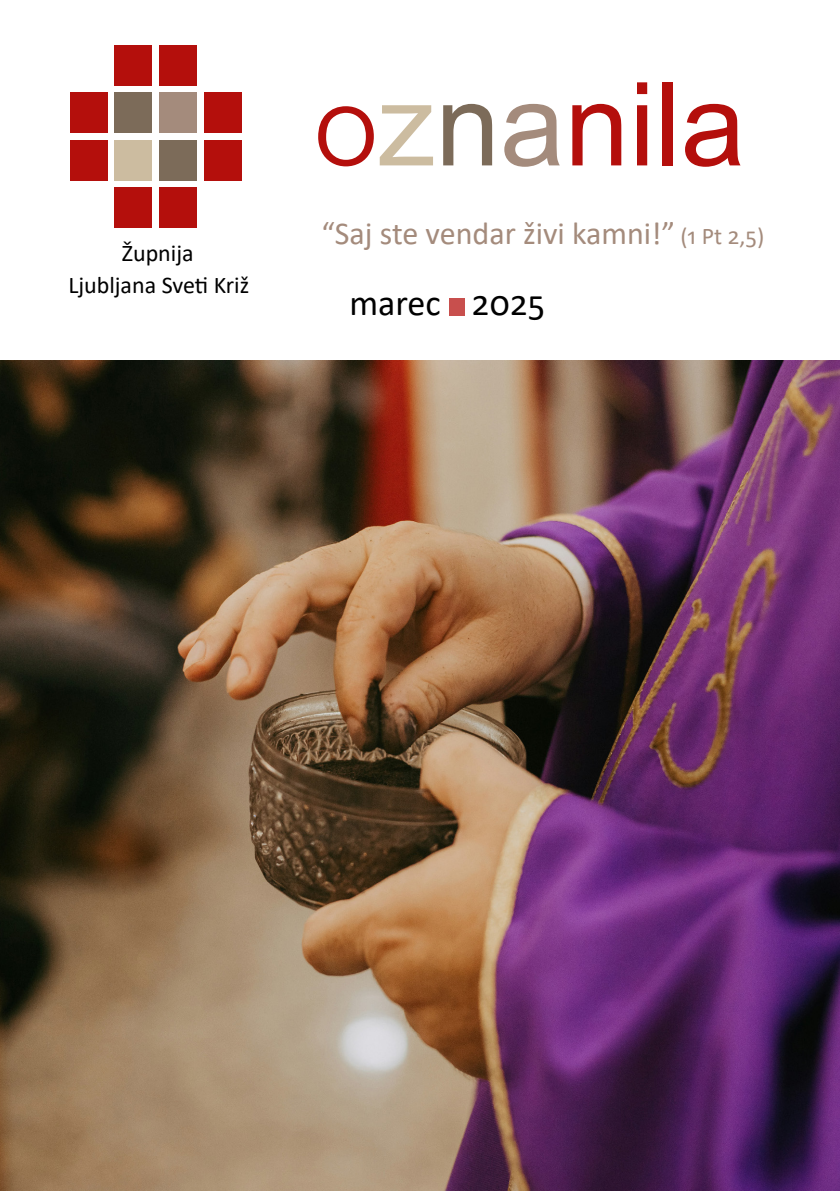
<style>
.page{position:relative;width:840px;height:1191px;background:#fff}
.page>*{position:absolute;margin:0;border:0;box-sizing:border-box;transform-origin:0 0}
.t1{font:116px "Arial";color:#b40f0c}
.t2{font:36px "Calibri";color:#000}
.t3{font:32px "Calibri";color:#a48b7c}
.t4{font:24px "Calibri";color:#000}
.s1{font-size:81.2px}
.s2{color:#ccbca0}
.s3{color:#7c6b59}
.s4{color:#a48b7c}
.s5{font-size:24px}
</style>
<div class="page">
<img style="left:0;top:360px;width:839px;height:831px">
<div style="left:114px;top:93px;width:38px;height:40px;background:#7c6b59"></div>
<div style="left:114px;top:140px;width:38px;height:40px;background:#ccbca0"></div>
<div style="left:159px;top:93px;width:38px;height:40px;background:#a48b7c"></div>
<div style="left:159px;top:140px;width:38px;height:40px;background:#7c6b59"></div>
<div style="left:114px;top:188px;width:38px;height:40px;background:#b40f0c"></div>
<div style="left:204px;top:93px;width:37px;height:40px;background:#b40f0c"></div>
<div style="left:114px;top:45px;width:38px;height:40px;background:#b40f0c"></div>
<div style="left:204px;top:140px;width:37px;height:40px;background:#b40f0c"></div>
<div style="left:70px;top:93px;width:37px;height:40px;background:#b40f0c"></div>
<div style="left:70px;top:140px;width:37px;height:40px;background:#b40f0c"></div>
<div style="left:159px;top:188px;width:38px;height:40px;background:#b40f0c"></div>
<div style="left:159px;top:45px;width:38px;height:40px;background:#b40f0c"></div>
<div style="left:448px;top:298px;width:16px;height:17px;background:#c84f4d"></div>
<p class="t4" style="left:122px;top:236px;width:73px">Župnija</p>
<p class="t4" style="left:68px;top:268px;width:182px">Ljubljana Sveti Križ</p>
<p class="t1" style="left:314px;top:49px;width:432px"><span class="s1">o</span><span class="s2">z</span><span class="s3">n</span><span class="s4">a</span>nila</p>
<p class="t3" style="left:321px;top:211px;width:444px">“Saj ste vendar živi kamni!” <span class="s5">(1 Pt 2,5)</span></p>
<p class="t2" style="left:349px;top:278px;width:197px">marec 2025</p>
</div>
